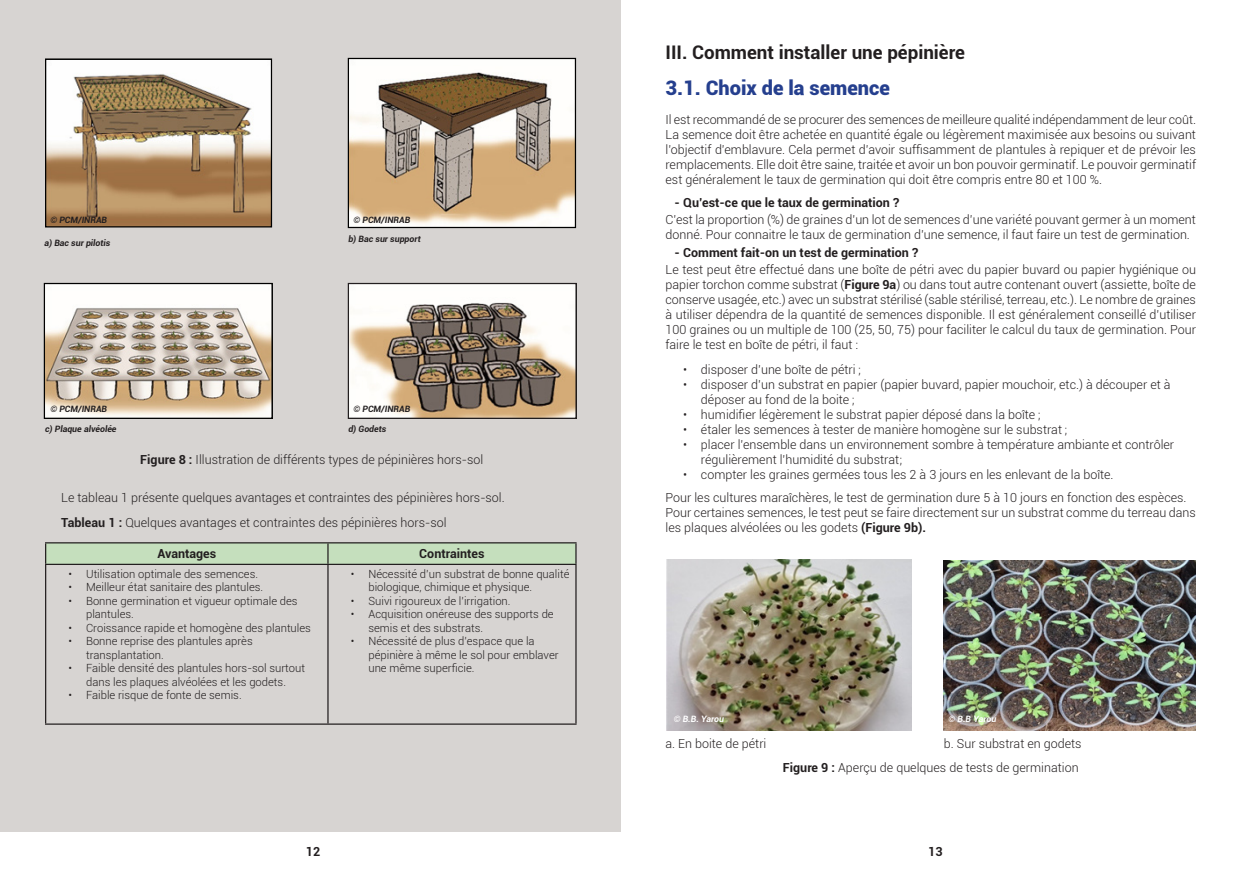
<style>
.page{position:relative;width:1241px;height:886px;background:#fff}
.page>*{position:absolute;margin:0;border:0;box-sizing:border-box;transform-origin:0 0}
.Sous_titre{font:900 20px "Roboto";color:#253f8e}
.Titre{font:700 18.75px "Roboto";color:#231f20}
.Texte{font:300 12.5px/15px "Roboto";color:#231f20}
.Bold{font:700 12.5px "Roboto";color:#231f20}
.t1{font:300 11.25px/13.5px "Roboto";color:#231f20}
.Titre_Image{font:italic 700 8.75px "Roboto";color:#231f20}
.Titre_Image-2{font:italic 700 8.75px "Roboto";letter-spacing:-.005em;color:#fff}
.s1{font-weight:700}
</style>
<div class="page">
<div style="left:0;top:0;width:620px;height:831px;background:#d7d4d2"></div>
<img style="left:47px;top:60px;width:223px;height:165px">
<div style="left:45px;top:58px;width:227px;height:169px;border:1px solid #000"></div>
<img style="left:350px;top:60px;width:224px;height:166px">
<div style="left:348px;top:58px;width:228px;height:170px;border:1px solid #000"></div>
<img style="left:46px;top:285px;width:225px;height:132px">
<div style="left:44px;top:283px;width:229px;height:136px;border:1px solid #000"></div>
<img style="left:350px;top:285px;width:224px;height:132px">
<div style="left:348px;top:283px;width:228px;height:136px;border:1px solid #231f20"></div>
<hr style="left:45px;top:542px;width:283px;height:1px;background:#231f20">
<hr style="left:328px;top:542px;width:248px;height:1px;background:#231f20">
<svg style="left:45px;top:543px;width:531px;height:21px;background:#bed7b6"></svg>
<hr style="left:45px;top:564px;width:283px;height:1px;background:#231f20">
<hr style="left:45px;top:565px;width:1px;height:158px;background:#231f20">
<hr style="left:328px;top:564px;width:248px;height:1px;background:#231f20">
<hr style="left:327px;top:565px;width:1px;height:158px;background:#231f20">
<hr style="left:575px;top:565px;width:1px;height:158px;background:#231f20">
<hr style="left:45px;top:723px;width:283px;height:2px;background:#231f20">
<hr style="left:328px;top:723px;width:248px;height:2px;background:#231f20">
<img style="left:666px;top:560px;width:245px;height:170px">
<img style="left:943px;top:560px;width:252px;height:170px">
<p class="Titre_Image" style="left:50px;top:214px;width:58px">© PCM/INRAB</p>
<p class="Titre_Image" style="left:353px;top:214px;width:58px">© PCM/INRAB</p>
<p class="Titre_Image" style="left:44px;top:237px;width:68px">a) Bac sur pilotis</p>
<p class="Titre_Image" style="left:348px;top:232px;width:74px">b) Bac sur support</p>
<p class="Titre_Image" style="left:50px;top:403px;width:58px">© PCM/INRAB</p>
<p class="Titre_Image" style="left:353px;top:403px;width:58px">© PCM/INRAB</p>
<p class="Titre_Image" style="left:45px;top:423px;width:73px">c) Plaque alvéolée</p>
<p class="Titre_Image" style="left:348px;top:423px;width:39px">d) Godets</p>
<p class="Texte" style="left:140px;top:452px;width:344px"><span class="s1">Figure 8 :</span> Illustration de différents types de pépinières hors-sol</p>
<p class="Texte" style="left:61px;top:490px;width:445px">Le tableau 1 présente quelques avantages et contraintes des pépinières hors-sol.</p>
<p class="Texte" style="left:61px;top:514px;width:387px"><span class="s1">Tableau 1 :</span> Quelques avantages et contraintes des pépinières hors-sol</p>
<p class="Bold" style="left:157px;top:545px;width:60px">Avantages</p>
<p class="Bold" style="left:419px;top:545px;width:67px">Contraintes</p>
<p class="t1" style="left:68px;top:567px;width:191px">• Utilisation optimale des semences.</p>
<p class="t1" style="left:68px;top:580px;width:196px">• Meilleur état sanitaire des plantules.</p>
<p class="t1" style="left:86px;top:594px;width:213px;text-indent:-18px">• Bonne germination et vigueur optimale des plantules.</p>
<p class="t1" style="left:68px;top:621px;width:244px">• Croissance rapide et homogène des plantules</p>
<p class="t1" style="left:86px;top:634px;width:168px;text-indent:-18px">• Bonne reprise des plantules après transplantation.</p>
<p class="t1" style="left:68px;top:661px;width:238px;text-align:center">• Faible densité des plantules hors-sol surtout dans les plaques alvéolées et les godets.</p>
<p class="t1" style="left:68px;top:688px;width:175px">• Faible risque de fonte de semis.</p>
<p class="t1" style="left:368px;top:567px;width:202px;text-indent:-18px">• Nécessité d’un substrat de bonne qualité biologique, chimique et physique.</p>
<p class="t1" style="left:350px;top:594px;width:161px">• Suivi rigoureux de l’irrigation.</p>
<p class="t1" style="left:368px;top:607px;width:187px;text-indent:-18px">• Acquisition onéreuse des supports de semis et des substrats.</p>
<p class="t1" style="left:368px;top:634px;width:192px;text-indent:-18px">• Nécessité de plus d’espace que la pépinière à même le sol pour emblaver une même superficie.</p>
<p class="Titre" style="left:665px;top:39px;width:301px">III. Comment installer une pépinière</p>
<p class="Sous_titre" style="left:665px;top:74px;width:226px">3.1. Choix de la semence</p>
<p class="Texte" style="left:665px;top:112px;width:532px;text-align:justify">Il est recommandé de se procurer des semences de meilleure qualité indépendamment de leur coût.<br>La semence doit être achetée en quantité égale ou légèrement maximisée aux besoins ou suivant l’objectif d’emblavure. Cela permet d’avoir suffisamment de plantules à repiquer et de prévoir les remplacements. Elle doit être saine, traitée et avoir un bon pouvoir germinatif. Le pouvoir germinatif est généralement le taux de germination qui doit être compris entre 80 et 100 %.</p>
<p class="Bold" style="left:674px;top:193px;width:226px">- Qu’est-ce que le taux de germination ?</p>
<p class="Texte" style="left:665px;top:212px;width:532px">C’est la proportion (%) de graines d’un lot de semences d’une variété pouvant germer à un moment donné. Pour connaitre le taux de germination d’une semence, il faut faire un test de germination.</p>
<p class="Bold" style="left:674px;top:243px;width:245px">- Comment fait-on un test de germination ?</p>
<p class="Texte" style="left:665px;top:262px;width:532px;text-align:justify">Le test peut être effectué dans une boîte de pétri avec du papier buvard ou papier hygiénique ou papier torchon comme substrat (<span class="s1">Figure 9a</span>) ou dans tout autre contenant ouvert (assiette, boîte de conserve usagée, etc.) avec un substrat stérilisé (sable stérilisé, terreau, etc.). Le nombre de graines à utiliser dépendra de la quantité de semences disponible. Il est généralement conseillé d’utiliser 100 graines ou un multiple de 100 (25, 50, 75) pour faciliter le calcul du taux de germination. Pour faire le test en boîte de pétri, il faut :</p>
<p class="Texte" style="left:683px;top:362px;width:179px">• disposer d’une boîte de pétri ;</p>
<p class="Texte" style="left:701px;top:377px;width:471px;text-indent:-18px">• disposer d’un substrat en papier (papier buvard, papier mouchoir, etc.) à découper et à déposer au fond de la boite ;</p>
<p class="Texte" style="left:683px;top:407px;width:359px">• humidifier légèrement le substrat papier déposé dans la boîte ;</p>
<p class="Texte" style="left:683px;top:422px;width:385px">• étaler les semences à tester de manière homogène sur le substrat ;</p>
<p class="Texte" style="left:701px;top:437px;width:474px;text-indent:-18px">• placer l’ensemble dans un environnement sombre à température ambiante et contrôler régulièrement l’humidité du substrat;</p>
<p class="Texte" style="left:683px;top:467px;width:432px">• compter les graines germées tous les 2 à 3 jours en les enlevant de la boîte.</p>
<p class="Texte" style="left:665px;top:490px;width:522px">Pour les cultures maraîchères, le test de germination dure 5 à 10 jours en fonction des espèces.</p>
<p class="Texte" style="left:665px;top:505px;width:532px">Pour certaines semences, le test peut se faire directement sur un substrat comme du terreau dans les plaques alvéolées ou les godets <span class="s1">(Figure 9b).</span></p>
<p class="Titre_Image-2" style="left:673px;top:713px;width:52px">© B.B. Yarou</p>
<p class="Texte" style="left:665px;top:736px;width:102px">a. En boite de pétri</p>
<p class="Titre_Image-2" style="left:948px;top:713px;width:49px">© B.B Yarou</p>
<p class="Texte" style="left:943px;top:736px;width:139px">b. Sur substrat en godets</p>
<p class="Texte" style="left:782px;top:760px;width:297px"><span class="s1">Figure 9 :</span> Aperçu de quelques de tests de germination</p>
<p class="Bold" style="left:306px;top:843px;width:16px">12</p>
<p class="Bold" style="left:928px;top:843px;width:16px">13</p>
</div>
